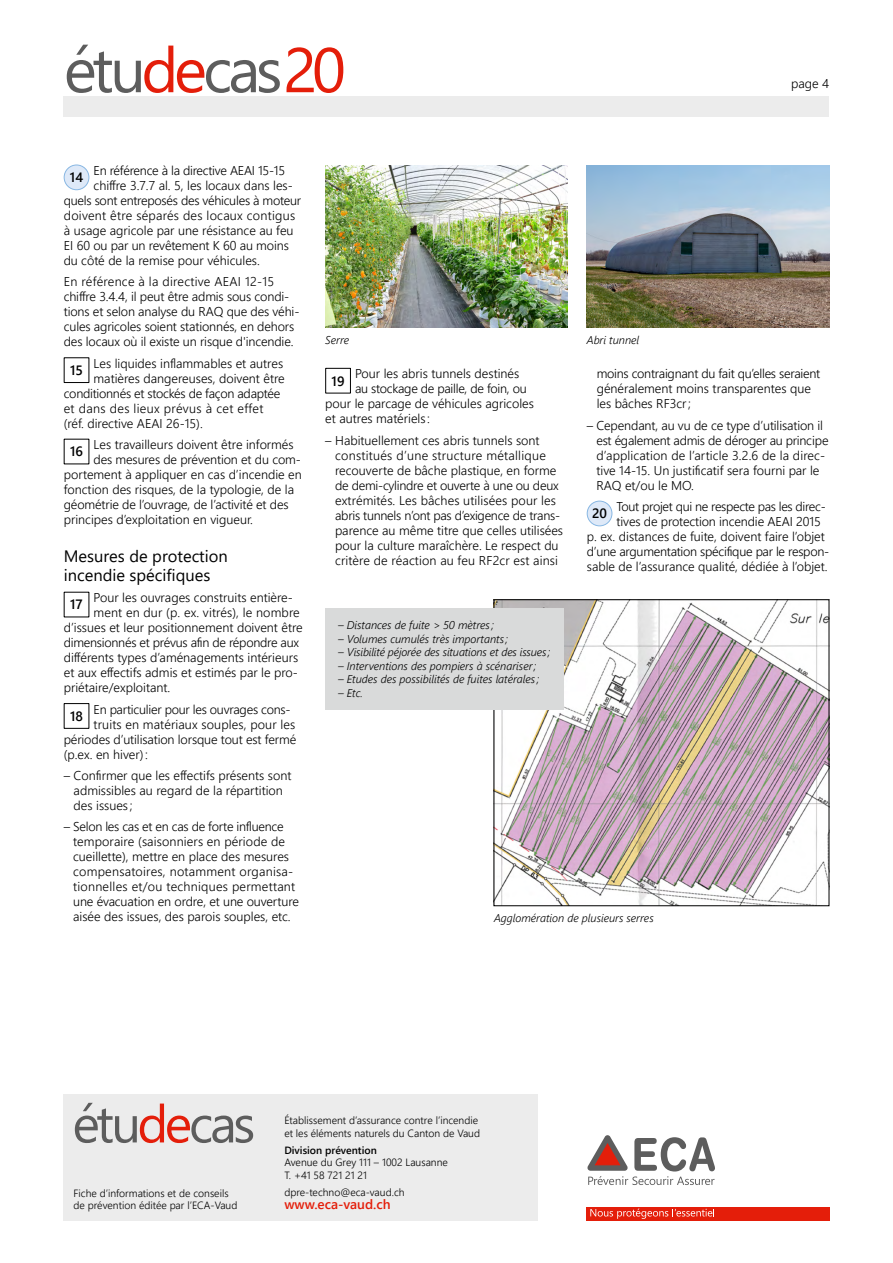
<style>
.page{position:relative;width:893px;height:1263px;background:#fff}
.page>*{position:absolute;margin:0;border:0;box-sizing:border-box;transform-origin:0 0}
.t1{font:63px "Segoe UI";letter-spacing:-.07em;color:#5d5d5d}
.t2{font:52.5px "Segoe UI";letter-spacing:-.07em;color:#5d5d5d}
.t3{font:16.5px/18.8px "Segoe UI";color:#000}
.t4{font:600 13.5px "Segoe UI";color:#e41e0a}
.t5{font:600 13.5px "Segoe UI";color:#000}
.t6{font:300 12.75px/15px "Segoe UI";color:#000}
.t7{font:300 12.75px "Segoe UI";letter-spacing:-.02em;color:#000}
.t8{font:300 12.75px "Segoe UI";letter-spacing:.02em;color:#000}
.t9{font:300 12.75px "Segoe UI";letter-spacing:-.025em;color:#000}
.t10{font:300 12.75px "Segoe UI";letter-spacing:.025em;color:#000}
.t11{font:italic 300 11.25px "Segoe UI";color:#000}
.t12{font:300 10.5px/12.6px "Segoe UI";color:#000}
.t13{font:600 10.5px "Segoe UI";color:#000}
.s1{color:#e41e0a}
</style>
<div class="page">
<div style="left:64px;top:1094px;width:474px;height:126px;background:#ececec"></div>
<svg style="left:587px;top:1135px;width:128px;height:50px"></svg>
<div style="left:587px;top:1207px;width:242px;height:13px;background:#e41e0a"></div>
<svg style="left:590px;top:1208px;width:124px;height:11px"></svg>
<div style="left:64px;top:165px;width:25px;height:25px;background:#dee9f8;border-radius:50%"></div>
<div style="left:64px;top:165px;width:25px;height:25px;border:1px solid #88b7e3;border-radius:50%"></div>
<div style="left:64px;top:703px;width:25px;height:26px;border:1px solid #000"></div>
<div style="left:325px;top:368px;width:26px;height:25px;border:1px solid #000"></div>
<div style="left:587px;top:501px;width:25px;height:25px;background:#dee9f8;border-radius:50%"></div>
<div style="left:587px;top:501px;width:25px;height:25px;border:1px solid #88b7e3;border-radius:50%"></div>
<img style="left:325px;top:166px;width:243px;height:161px">
<img style="left:587px;top:166px;width:242px;height:161px">
<img style="left:496px;top:601px;width:331px;height:303px">
<div style="left:494px;top:599px;width:335px;height:307px;border:1px solid #000"></div>
<div style="left:325px;top:608px;width:238px;height:101px;background:#d9dada"></div>
<div style="left:64px;top:97px;width:765px;height:20px;background:#ececec"></div>
<h1 class="t1" style="left:64px;top:10px;width:284px">étu<span class="s1">de</span>cas <span class="s1">20</span></h1>
<p class="t6" style="left:791px;top:75px;width:39px">page 4</p>
<p class="t7" style="left:94px;top:159px;width:193px">En référence à la directive AEAI 15-15</p>
<p class="t6" style="left:94px;top:177px;width:201px">chiffre 3.7.7 al. 5, les locaux dans les-</p>
<p class="t7" style="left:64px;top:189px;width:239px">quels sont entreposés des véhicules à moteur</p>
<p class="t8" style="left:64px;top:204px;width:233px">doivent être séparés des locaux contigus</p>
<p class="t6" style="left:64px;top:222px;width:231px">à usage agricole par une résistance au feu</p>
<p class="t6" style="left:64px;top:237px;width:227px">EI 60 ou par un revêtement K 60 au moins</p>
<p class="t6" style="left:64px;top:252px;width:198px">du côté de la remise pour véhicules.</p>
<p class="t6" style="left:64px;top:273px;width:237px">En référence à la directive AEAI 12-15 chiffre 3.4.4, il peut être admis sous condi&shy;tions et selon analyse du RAQ que des véhi&shy;cules agricoles soient stationnés, en dehors des locaux où il existe un risque d'incendie.</p>
<p class="t5" style="left:70px;top:357px;width:14px">15</p>
<p class="t6" style="left:94px;top:355px;width:191px">Les liquides inflammables et autres</p>
<p class="t6" style="left:94px;top:370px;width:193px">matières dangereuses, doivent être</p>
<p class="t7" style="left:64px;top:381px;width:218px">conditionnés et stockés de façon adaptée</p>
<p class="t10" style="left:64px;top:396px;width:201px">et dans des lieux prévus à cet effet</p>
<p class="t6" style="left:64px;top:415px;width:140px">(réf. directive AEAI 26-15).</p>
<p class="t5" style="left:70px;top:439px;width:14px">16</p>
<p class="t5" style="left:70px;top:165px;width:15px">14</p>
<p class="t6" style="left:94px;top:436px;width:202px">Les travailleurs doivent être informés</p>
<p class="t6" style="left:94px;top:451px;width:209px">des mesures de prévention et du com-</p>
<p class="t6" style="left:64px;top:466px;width:240px">portement à appliquer en cas d’incendie en</p>
<p class="t6" style="left:64px;top:481px;width:232px">fonction des risques, de la typologie, de la</p>
<p class="t6" style="left:64px;top:496px;width:226px">géométrie de l’ouvrage, de l’activité et des</p>
<p class="t6" style="left:64px;top:511px;width:191px">principes d’exploitation en vigueur.</p>
<p class="t3" style="left:64px;top:545px;width:166px">Mesures de protection incendie spécifiques</p>
<p class="t5" style="left:70px;top:592px;width:14px">17</p>
<p class="t6" style="left:94px;top:589px;width:201px">Pour les ouvrages construits entière-</p>
<p class="t6" style="left:94px;top:604px;width:208px">ment en dur (p. ex. vitrés), le nombre</p>
<p class="t6" style="left:64px;top:619px;width:240px">d’issues et leur positionnement doivent être</p>
<p class="t7" style="left:64px;top:631px;width:237px">dimensionnés et prévus afin de répondre aux</p>
<p class="t6" style="left:64px;top:649px;width:236px">différents types d’aménagements intérieurs</p>
<p class="t6" style="left:64px;top:664px;width:236px">et aux effectifs admis et estimés par le pro-</p>
<p class="t6" style="left:64px;top:679px;width:108px">priétaire/exploitant.</p>
<p class="t5" style="left:70px;top:703px;width:14px">18</p>
<p class="t7" style="left:94px;top:697px;width:197px">En particulier pour les ouvrages cons-</p>
<p class="t6" style="left:94px;top:715px;width:203px">truits en matériaux souples, pour les</p>
<p class="t6" style="left:64px;top:730px;width:234px">périodes d’utilisation lorsque tout est fermé</p>
<p class="t6" style="left:64px;top:745px;width:86px">(p.ex. en hiver):</p>
<p class="t6" style="left:74px;top:767px;width:219px;text-indent:-10px">– Confirmer que les effectifs présents sont admissibles au regard de la répartition des issues ;</p>
<p class="t6" style="left:73px;top:818px;width:227px;text-indent:-9px">– Selon les cas et en cas de forte influence temporaire (saisonniers en période de cueillette), mettre en place des mesures compensatoires, notamment organisa&shy;tionnelles et/ou techniques permettant une évacuation en ordre, et une ouverture aisée des issues, des parois souples, etc.</p>
<p class="t11" style="left:325px;top:329px;width:25px">Serre</p>
<p class="t6" style="left:355px;top:365px;width:166px">Pour les abris tunnels destinés</p>
<p class="t7" style="left:355px;top:377px;width:173px">au stockage de paille, de foin, ou</p>
<p class="t6" style="left:325px;top:395px;width:210px">pour le parcage de véhicules agricoles</p>
<p class="t6" style="left:325px;top:410px;width:106px">et autres matériels :</p>
<p class="t6" style="left:335px;top:432px;width:229px;text-indent:-10px">– Habituellement ces abris tunnels sont constitués d’une structure métallique recouverte de bâche plastique, en forme de demi-cylindre et ouverte à une ou deux extrémités. Les bâches utilisées pour les abris tunnels n’ont pas d’exigence de trans&shy;parence au même titre que celles utilisées pour la culture maraîchère. Le respect du critère de réaction au feu RF2cr est ainsi</p>
<p class="t5" style="left:332px;top:368px;width:14px">19</p>
<p class="t11" style="left:338px;top:614px;width:157px">– Distances de fuite &gt; 50 mètres;</p>
<p class="t11" style="left:338px;top:628px;width:171px">– Volumes cumulés très importants;</p>
<p class="t11" style="left:338px;top:641px;width:214px">– Visibilité péjorée des situations et des issues;</p>
<p class="t11" style="left:338px;top:655px;width:200px">– Interventions des pompiers à scénariser;</p>
<p class="t11" style="left:338px;top:668px;width:203px">– Etudes des possibilités de fuites latérales;</p>
<p class="t11" style="left:338px;top:682px;width:26px">– Etc.</p>
<p class="t11" style="left:587px;top:329px;width:54px">Abri tunnel</p>
<p class="t6" style="left:597px;top:365px;width:225px">moins contraignant du fait qu’elles seraient généralement moins transparentes que les bâches RF3cr;</p>
<p class="t6" style="left:596px;top:416px;width:234px;text-indent:-10px">– Cependant, au vu de ce type d’utilisation il est également admis de déroger au principe d’application de l’article 3.2.6 de la direc&shy;tive 14-15. Un justificatif sera fourni par le RAQ et/ou le MO.</p>
<p class="t5" style="left:592px;top:501px;width:16px">20</p>
<p class="t9" style="left:617px;top:495px;width:211px">Tout projet qui ne respecte pas les direc-</p>
<p class="t6" style="left:617px;top:513px;width:206px">tives de protection incendie AEAI 2015</p>
<p class="t6" style="left:587px;top:528px;width:240px">p. ex. distances de fuite, doivent faire l’objet</p>
<p class="t7" style="left:587px;top:540px;width:242px">d’une argumentation spécifique par le respon-</p>
<p class="t6" style="left:587px;top:558px;width:242px">sable de l’assurance qualité, dédiée à l’objet.</p>
<p class="t11" style="left:494px;top:907px;width:161px">Agglomération de plusieurs serres</p>
<h2 class="t2" style="left:72px;top:1074px;width:184px">étu<span class="s1">de</span>cas</h2>
<p class="t12" style="left:284px;top:1113px;width:197px">Établissement d’assurance contre l’incendie et les éléments naturels du Canton de Vaud</p>
<p class="t13" style="left:284px;top:1140px;width:94px">Division prévention</p>
<p class="t12" style="left:284px;top:1155px;width:165px">Avenue du Grey 111 – 1002 Lausanne<br>T. +41 58 721 21 21</p>
<p class="t12" style="left:284px;top:1184px;width:122px">dpre-techno@eca-vaud.ch</p>
<p class="t4" style="left:284px;top:1192px;width:108px">www.eca-vaud.ch</p>
<p class="t12" style="left:74px;top:1185px;width:165px">Fiche d’informations et de conseils de prévention éditée par l’ECA-Vaud</p>
</div>
